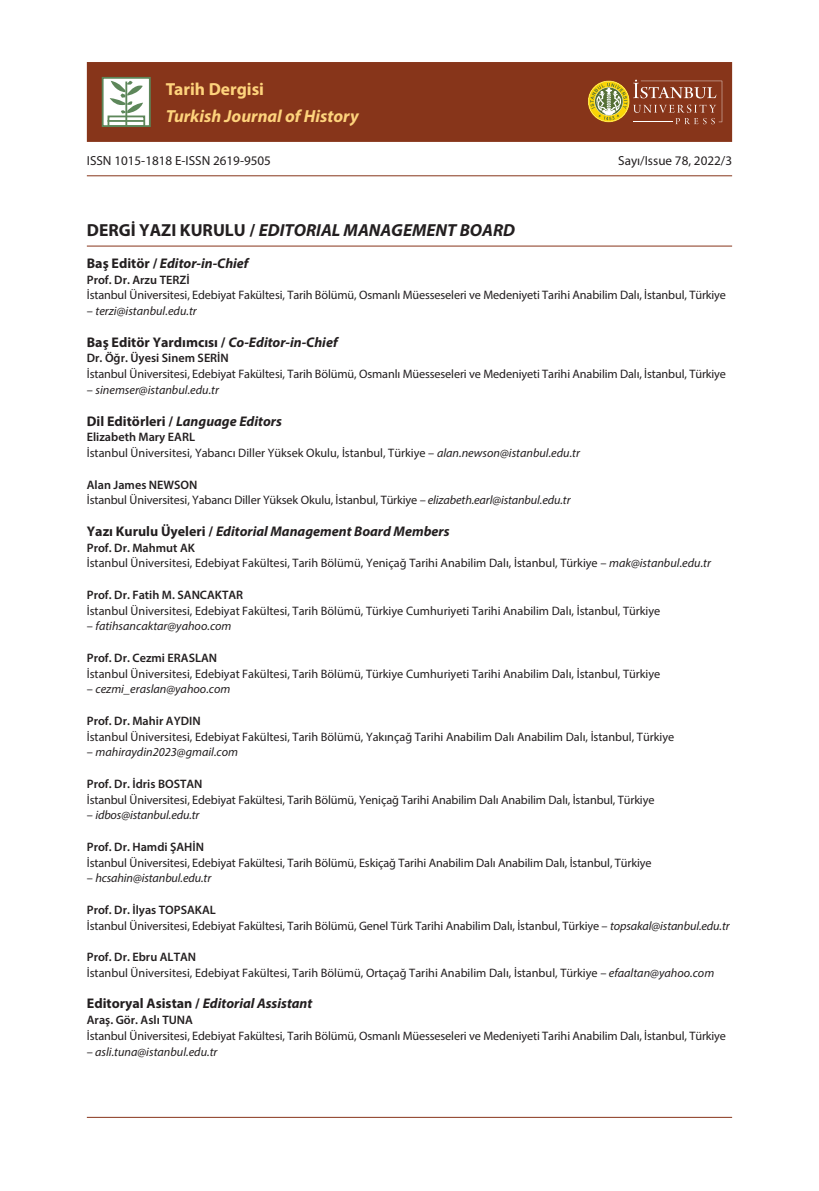
<style>
.page{position:relative;width:819px;height:1191px;background:#fff}
.page>*{position:absolute;margin:0;border:0;box-sizing:border-box;transform-origin:0 0}
.t1{font:italic 700 17.5px "Myriad Pro";color:#231f20}
.t2{font:italic 700 17.5px "Myriad Pro";color:#fed37c}
.t3{font:700 17.5px "Myriad Pro";color:#fed37c}
.t4{font:italic 700 14px "Myriad Pro";color:#231f20}
.t5{font:700 14px "Myriad Pro";color:#231f20}
.t6{font:13.12px "Myriad Pro";color:#231f20}
.t7{font:12.25px/15.8px "Myriad Pro";letter-spacing:-.01em;color:#231f20}
.t8{font:italic 12.25px "Myriad Pro";color:#231f20}
.t9{font:600 12.25px "Myriad Pro";color:#231f20}
.s1{font-style:normal}
.s2{font-style:italic}
.s3{font-weight:600}
</style>
<div class="page">
<hr style="left:87px;top:1117px;width:645px;height:1px;background:#87351a">
<hr style="left:87px;top:246px;width:645px;height:1px;background:#87351a">
<hr style="left:87px;top:175px;width:645px;height:1px;background:#87351a">
<div style="left:87px;top:62px;width:645px;height:80px;background:#87351a"></div>
<div style="left:102px;top:77px;width:49px;height:50px;background:#fff;border:2px solid #5d875a"></div>
<div style="left:107px;top:115px;width:38px;height:12px;border:2px solid #5d875a"></div>
<hr style="left:107px;top:120px;width:37px;height:2px;background:#5d875a">
<svg style="left:110px;top:81px;width:33px;height:33px"></svg>
<hr style="left:125px;top:81px;width:2px;height:46px;background:#5d875a">
<svg style="left:588px;top:80px;width:134px;height:44px;background:#9f663a"></svg>
<h1 class="t3" style="left:166px;top:78px;width:100px">Tarih Dergisi</h1>
<h1 class="t2" style="left:166px;top:104px;width:194px">Turkish Journal of History</h1>
<p class="t6" style="left:87px;top:152px;width:186px">ISSN 1015-1818 E-ISSN 2619-9505</p>
<p class="t6" style="left:618px;top:152px;width:115px">Sayı/Issue 78, 2022/3</p>
<h1 class="t1" style="left:87px;top:219px;width:430px"><span class="s1">DERGİ YAZI KURULU /</span> EDITORIAL MANAGEMENT BOARD</h1>
<p class="t4" style="left:87px;top:254px;width:163px"><span class="s1">Baş Editör /</span> Editor-in-Chief</p>
<p class="t9" style="left:87px;top:272px;width:104px">Prof. Dr. Arzu TERZİ</p>
<p class="t7" style="left:87px;top:287px;width:640px">İstanbul Üniversitesi, Edebiyat Fakültesi, Tarih Bölümü, Osmanlı Müesseseleri ve Medeniyeti Tarihi Anabilim Dalı, İstanbul, Türkiye</p>
<p class="t8" style="left:87px;top:303px;width:111px"><span class="s1">–</span> terzi@istanbul.edu.tr</p>
<p class="t5" style="left:87px;top:333px;width:252px">Baş Editör Yardımcısı / <span class="s2">Co-Editor-in-Chief</span></p>
<p class="t9" style="left:87px;top:350px;width:143px">Dr. Öğr. Üyesi Sinem SERİN</p>
<p class="t7" style="left:87px;top:366px;width:640px">İstanbul Üniversitesi, Edebiyat Fakültesi, Tarih Bölümü, Osmanlı Müesseseleri ve Medeniyeti Tarihi Anabilim Dalı, İstanbul, Türkiye</p>
<p class="t8" style="left:87px;top:382px;width:134px"><span class="s1">–</span> sinemser@istanbul.edu.tr</p>
<p class="t4" style="left:87px;top:412px;width:196px"><span class="s1">Dil Editörleri /</span> Language Editors</p>
<p class="t7" style="left:87px;top:429px;width:494px"><span class="s3">Elizabeth Mary EARL<br></span>İstanbul Üniversitesi, Yabancı Diller Yüksek Okulu, İstanbul, Türkiye – <span class="s2">alan.newson@istanbul.edu.tr</span></p>
<p class="t7" style="left:87px;top:476px;width:485px"><span class="s3">Alan James NEWSON<br></span>İstanbul Üniversitesi, Yabancı Diller Yüksek Okulu, İstanbul, Türkiye – <span class="s2">elizabeth.earl@istanbul.edu.tr</span></p>
<p class="t4" style="left:87px;top:522px;width:364px"><span class="s1">Yazı Kurulu Üyeleri /</span> Editorial Management Board Members</p>
<p class="t7" style="left:87px;top:539px;width:625px"><span class="s3">Prof. Dr. Mahmut AK<br></span>İstanbul Üniversitesi, Edebiyat Fakültesi, Tarih Bölümü, Yeniçağ Tarihi Anabilim Dalı, İstanbul, Türkiye – <span class="s2">mak@istanbul.edu.tr</span></p>
<p class="t9" style="left:87px;top:587px;width:158px">Prof. Dr. Fatih M. SANCAKTAR</p>
<p class="t7" style="left:87px;top:602px;width:575px">İstanbul Üniversitesi, Edebiyat Fakültesi, Tarih Bölümü, Türkiye Cumhuriyeti Tarihi Anabilim Dalı, İstanbul, Türkiye</p>
<p class="t8" style="left:87px;top:618px;width:146px"><span class="s1">–</span> fatihsancaktar@yahoo.com</p>
<p class="t9" style="left:87px;top:650px;width:132px">Prof. Dr. Cezmi ERASLAN</p>
<p class="t7" style="left:87px;top:665px;width:575px">İstanbul Üniversitesi, Edebiyat Fakültesi, Tarih Bölümü, Türkiye Cumhuriyeti Tarihi Anabilim Dalı, İstanbul, Türkiye</p>
<p class="t8" style="left:87px;top:681px;width:145px"><span class="s1">–</span> cezmi_eraslan@yahoo.com</p>
<p class="t9" style="left:87px;top:713px;width:115px">Prof. Dr. Mahir AYDIN</p>
<p class="t7" style="left:87px;top:728px;width:589px">İstanbul Üniversitesi, Edebiyat Fakültesi, Tarih Bölümü, Yakınçağ Tarihi Anabilim Dalı Anabilim Dalı, İstanbul, Türkiye</p>
<p class="t8" style="left:87px;top:744px;width:153px"><span class="s1">–</span> mahiraydin2023@gmail.com</p>
<p class="t9" style="left:87px;top:776px;width:117px">Prof. Dr. İdris BOSTAN</p>
<p class="t7" style="left:87px;top:791px;width:569px">İstanbul Üniversitesi, Edebiyat Fakültesi, Tarih Bölümü, Yeniçağ Tarihi Anabilim Dalı Anabilim Dalı, İstanbul, Türkiye</p>
<p class="t8" style="left:87px;top:807px;width:114px"><span class="s1">–</span> idbos@istanbul.edu.tr</p>
<p class="t9" style="left:87px;top:839px;width:119px">Prof. Dr. Hamdi ŞAHİN</p>
<p class="t7" style="left:87px;top:854px;width:566px">İstanbul Üniversitesi, Edebiyat Fakültesi, Tarih Bölümü, Eskiçağ Tarihi Anabilim Dalı Anabilim Dalı, İstanbul, Türkiye</p>
<p class="t8" style="left:87px;top:870px;width:126px"><span class="s1">–</span> hcsahin@istanbul.edu.tr</p>
<p class="t7" style="left:87px;top:901px;width:644px"><span class="s3">Prof. Dr. İlyas TOPSAKAL<br></span>İstanbul Üniversitesi, Edebiyat Fakültesi, Tarih Bölümü, Genel Türk Tarihi Anabilim Dalı, İstanbul, Türkiye – <span class="s2">topsakal@istanbul.edu.tr</span></p>
<p class="t7" style="left:87px;top:949px;width:629px"><span class="s3">Prof. Dr. Ebru ALTAN<br></span>İstanbul Üniversitesi, Edebiyat Fakültesi, Tarih Bölümü, Ortaçağ Tarihi Anabilim Dalı, İstanbul, Türkiye – <span class="s2">efaaltan@yahoo.com</span></p>
<p class="t4" style="left:87px;top:994px;width:227px"><span class="s1">Editoryal Asistan /</span> Editorial Assistant</p>
<p class="t9" style="left:87px;top:1012px;width:108px">Araş. Gör. Aslı TUNA</p>
<p class="t7" style="left:87px;top:1027px;width:640px">İstanbul Üniversitesi, Edebiyat Fakültesi, Tarih Bölümü, Osmanlı Müesseseleri ve Medeniyeti Tarihi Anabilim Dalı, İstanbul, Türkiye</p>
<p class="t8" style="left:87px;top:1044px;width:132px"><span class="s1">–</span> asli.tuna@istanbul.edu.tr</p>
</div>
